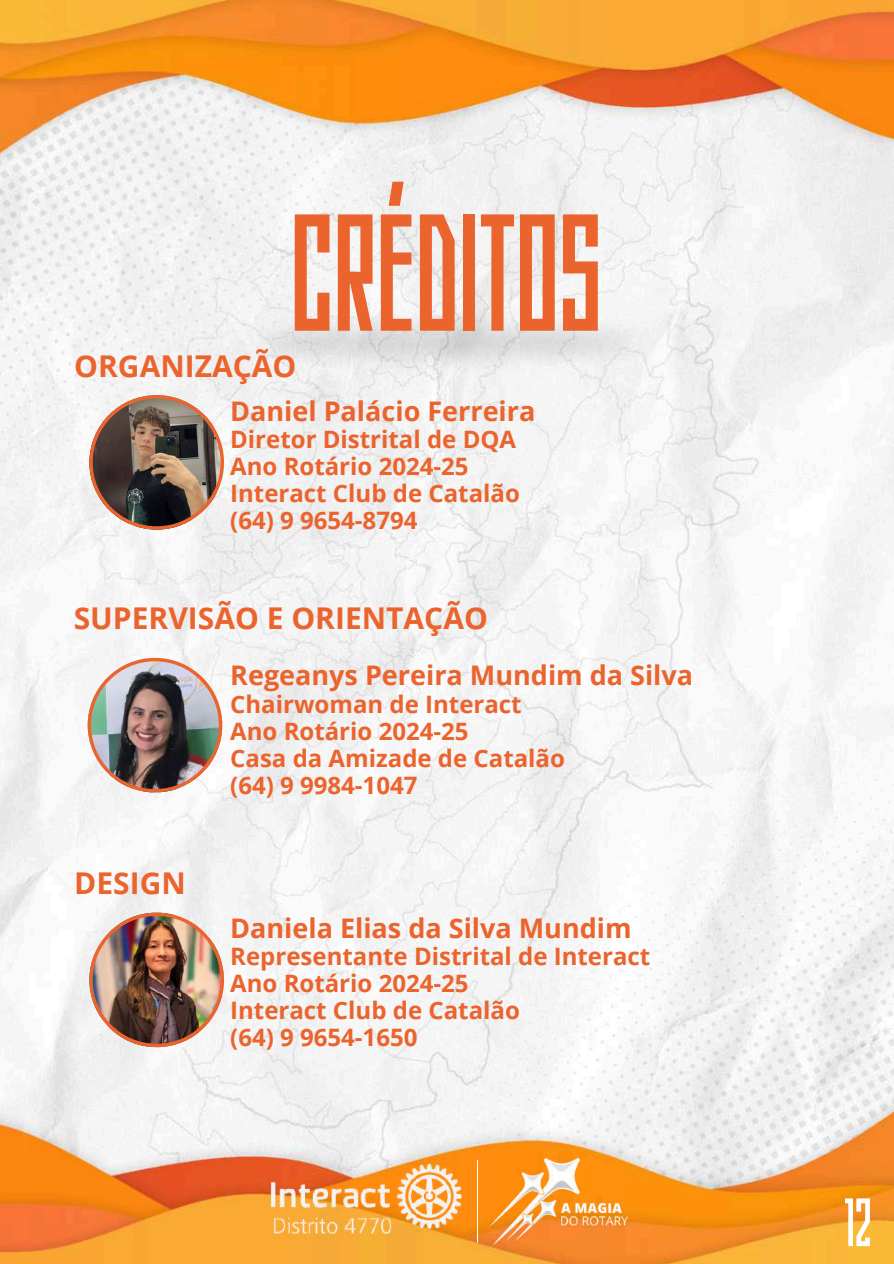
<style>
.page{position:relative;width:894px;height:1264px;background:#fff}
.page>*{position:absolute;margin:0;border:0;box-sizing:border-box;transform-origin:0 0}
.t1{font:166.05px "ST Agitaciya";color:#eb632d}
.t2{font:68.25px "ST Agitaciya";color:#fff}
.t3{font:700 30px "Open Sans";color:#eb632d}
.t4{font:700 27px "Open Sans";color:#eb632d}
.t5{font:700 24px/27px "Open Sans";color:#eb632d}
</style>
<div class="page">
<img style="left:0;top:0;width:893px;height:1263px">
<img style="left:246px;top:307px;width:400px;height:70px">
<img style="left:265px;top:1159px;width:202px;height:82px">
<hr style="left:477px;top:1159px;width:1px;height:83px;background:#fff">
<img style="left:490px;top:1157px;width:137px;height:87px">
<img style="left:89px;top:395px;width:135px;height:134px">
<img style="left:88px;top:658px;width:134px;height:134px">
<img style="left:89px;top:912px;width:135px;height:135px">
<h1 class="t1" style="left:290px;top:176px;width:313px">CRÉDITOS</h1>
<p class="t3" style="left:74px;top:344px;width:224px">ORGANIZAÇÃO</p>
<p class="t4" style="left:230px;top:392px;width:306px">Daniel Palácio Ferreira</p>
<p class="t5" style="left:230px;top:425px;width:291px">Diretor Distrital de DQA<br>Ano Rotário 2024-25<br>Interact Club de Catalão (64) 9 9654-8794</p>
<p class="t3" style="left:74px;top:597px;width:415px">SUPERVISÃO E ORIENTAÇÃO</p>
<p class="t4" style="left:230px;top:656px;width:464px">Regeanys Pereira Mundim da Silva</p>
<p class="t5" style="left:230px;top:689px;width:336px">Chairwoman de Interact<br>Ano Rotário 2024-25<br>Casa da Amizade de Catalão (64) 9 9984-1047</p>
<p class="t3" style="left:74px;top:862px;width:113px">DESIGN</p>
<p class="t4" style="left:230px;top:909px;width:403px">Daniela Elias da Silva Mundim</p>
<p class="t5" style="left:230px;top:942px;width:421px">Representante Distrital de Interact<br>Ano Rotário 2024-25<br>Interact Club de Catalão<br>(64) 9 9654-1650</p>
<h2 class="t2" style="left:843px;top:1182px;width:29px">12</h2>
</div>
